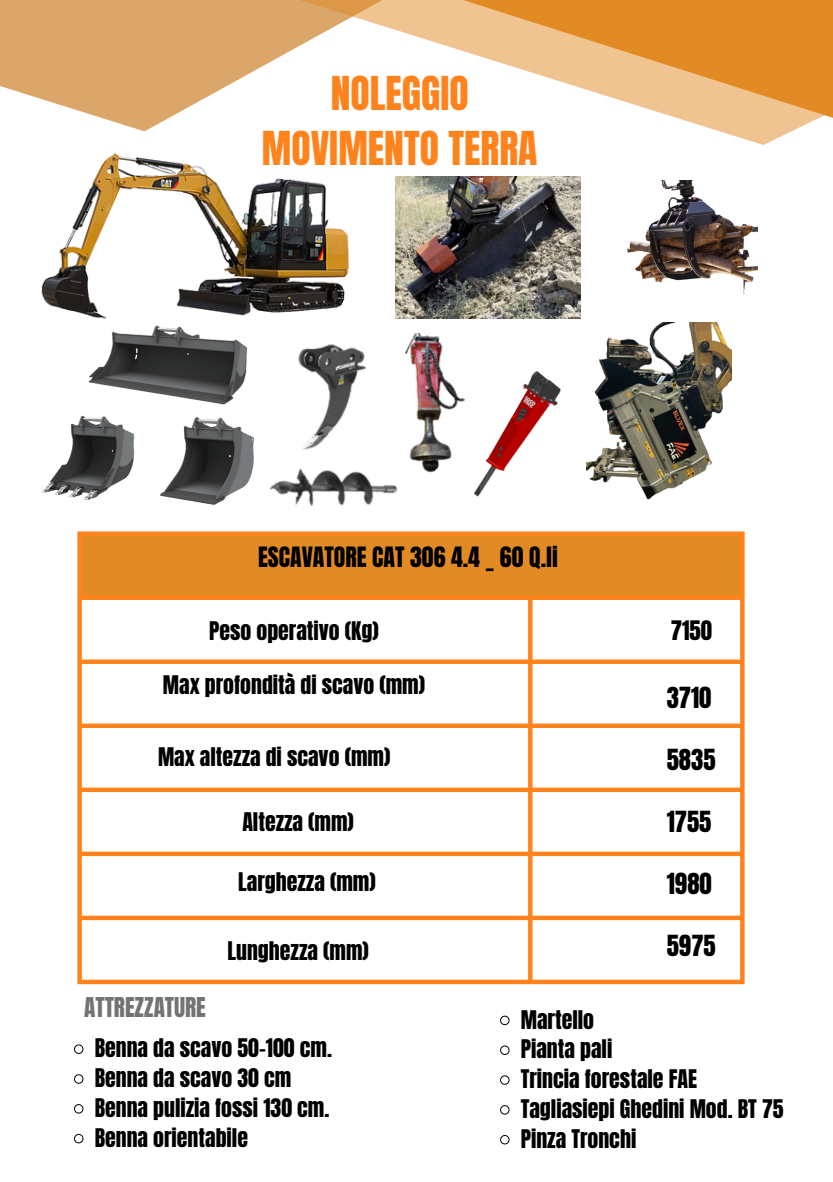
<style>
.page{position:relative;width:833px;height:1182px;background:#fff}
.page>*{position:absolute;margin:0;border:0;box-sizing:border-box;transform-origin:0 0}
.t1{font:39.67px/55.1px "Anton";color:#ff831d;text-align:center}
.t2{font:24.67px "Anton";color:#000}
.t3{font:23.77px "Anton";color:#000}
.t4{font:23.25px "Anton";color:#737373}
.t5{font:22.8px "Anton";color:#000}
.t6{font:21.83px "Anton";color:#000}
</style>
<div class="page">
<img style="left:473px;top:371px;width:88px;height:126px">
<svg style="left:77px;top:531px;width:667px;height:453px"></svg>
<img style="left:41px;top:175px;width:308px;height:144px">
<img style="left:298px;top:344px;width:68px;height:64px">
<img style="left:405px;top:333px;width:60px;height:140px">
<img style="left:395px;top:176px;width:185px;height:143px">
<img style="left:586px;top:323px;width:145px;height:177px">
<svg style="left:96px;top:153px;width:111px;height:22px"></svg>
<svg style="left:0;top:0;width:832px;height:145px"></svg>
<img style="left:88px;top:325px;width:160px;height:80px">
<img style="left:41px;top:415px;width:94px;height:85px">
<img style="left:159px;top:417px;width:96px;height:88px">
<img style="left:255px;top:408px;width:156px;height:156px">
<img style="left:627px;top:180px;width:130px;height:115px">
<svg style="left:74px;top:1044px;width:10px;height:9px"></svg>
<svg style="left:74px;top:1074px;width:10px;height:9px"></svg>
<svg style="left:74px;top:1104px;width:10px;height:9px"></svg>
<svg style="left:74px;top:1134px;width:10px;height:9px"></svg>
<svg style="left:500px;top:1015px;width:9px;height:10px"></svg>
<svg style="left:500px;top:1045px;width:9px;height:9px"></svg>
<svg style="left:500px;top:1075px;width:9px;height:9px"></svg>
<svg style="left:500px;top:1105px;width:9px;height:9px"></svg>
<svg style="left:500px;top:1135px;width:9px;height:9px"></svg>
<p class="t1" style="left:262px;top:66px;width:277px">NOLEGGIO<br>MOVIMENTO TERRA</p>
<p class="t3" style="left:258px;top:539px;width:301px">ESCAVATORE CAT 306 4.4 _ 60 Q.li</p>
<p class="t6" style="left:209px;top:615px;width:171px">Peso operativo (Kg)</p>
<p class="t6" style="left:163px;top:669px;width:264px">Max profondità di scavo (mm)</p>
<p class="t6" style="left:158px;top:740px;width:234px">Max altezza di scavo (mm)</p>
<h2 class="t6" style="left:242px;top:806px;width:113px">Altezza (mm)</h2>
<p class="t6" style="left:238px;top:866px;width:139px">Larghezza (mm)</p>
<p class="t6" style="left:227px;top:935px;width:143px">Lunghezza (mm)</p>
<p class="t5" style="left:670px;top:613px;width:43px">7150</p>
<p class="t2" style="left:666px;top:680px;width:46px">3710</p>
<p class="t2" style="left:666px;top:742px;width:50px">5835</p>
<p class="t2" style="left:666px;top:803px;width:46px">1755</p>
<p class="t2" style="left:666px;top:865px;width:47px">1980</p>
<p class="t2" style="left:666px;top:927px;width:51px">5975</p>
<p class="t4" style="left:84px;top:990px;width:123px">ATTREZZATURE</p>
<p class="t6" style="left:95px;top:1032px;width:239px">Benna da scavo 50-100 cm.</p>
<h3 class="t6" style="left:95px;top:1062px;width:198px">Benna da scavo 30 cm</h3>
<p class="t6" style="left:95px;top:1091px;width:236px">Benna pulizia fossi 130 cm.</p>
<p class="t6" style="left:95px;top:1121px;width:155px">Benna orientabile</p>
<p class="t6" style="left:520px;top:1003px;width:75px">Martello</p>
<h3 class="t6" style="left:520px;top:1033px;width:93px">Pianta pali</h3>
<h3 class="t6" style="left:520px;top:1063px;width:178px">Trincia forestale FAE</h3>
<p class="t6" style="left:520px;top:1093px;width:264px">Tagliasiepi Ghedini Mod. BT 75</p>
<p class="t6" style="left:520px;top:1122px;width:117px">Pinza Tronchi</p>
</div>
